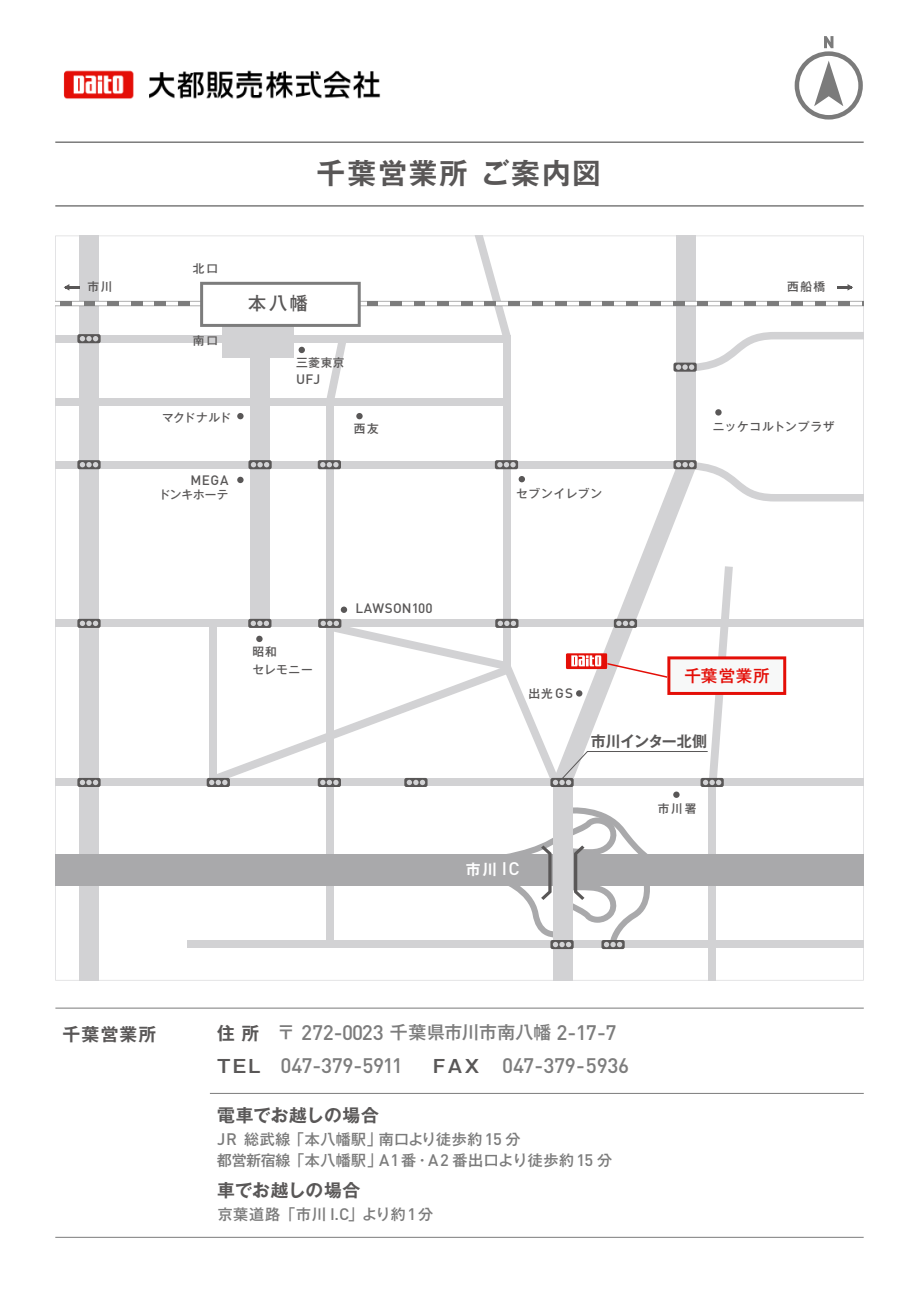
<style>
.page{position:relative;width:919px;height:1289px;background:#fff}
.page>*{position:absolute;margin:0;border:0;box-sizing:border-box;transform-origin:0 0}
.t1{font:700 28.65px "Gothic MB101 Pr 5 De";letter-spacing:.06em;color:#595757}
.t2{font:500 20.7px/32.7px "DIN";letter-spacing:-.02em;color:#7c7c7c}
.t3{font:500 18px "Gothic MB101 Pr 5";color:#595757}
.t4{font:700 17.85px "Gothic MB101 Pr 5 De";letter-spacing:.02em;color:#595757}
.t5{font:700 17.85px "Gothic MB101 Pr 5 De";color:#595757}
.t6{font:700 17.85px "Gothic MB101 Pr 5 De";letter-spacing:.04em;color:#595757}
.t7{font:500 16.5px "Gothic MB101 Pr 5";letter-spacing:.04em;color:#e40e07}
.t8{font:500 15px/21px "Gothic MB101 Pr 5";letter-spacing:.02em;color:#7b7b7b}
.t9{font:700 15px "Gothic MB101 Pr 5 De";letter-spacing:-.02em;color:#595757}
.t10{font:700 14.85px "Gothic MB101 Pr 5 De";color:#fff}
.t11{font:500 13.5px "DIN";letter-spacing:.02em;color:#595757}
.t12{font:500 11.7px/18px "Gothic MB101 Pr 5";letter-spacing:.06em;color:#595757}
.s1{font-family:"DIN";font-size:13.5px}
.s2{font-family:"DIN";font-weight:500;font-size:18px}
.s3{font-family:"Gothic MB101 Pr 5 De";font-weight:700;font-size:17.85px;color:#595757}
.s4{font-family:"Gothic MB101 Pr 5";font-size:17.85px}
.s5{font-family:"DIN";font-size:16.5px}
</style>
<div class="page">
<img style="left:63px;top:70px;width:318px;height:29px">
<div style="left:794px;top:51px;width:68px;height:69px;border:4px solid #7b7b7b;border-radius:50%"></div>
<svg style="left:814px;top:61px;width:29px;height:45px"></svg>
<hr style="left:55px;top:141px;width:808px;height:2px;background:#7b7b7b">
<hr style="left:55px;top:205px;width:808px;height:2px;background:#7b7b7b">
<hr style="left:55px;top:1007px;width:808px;height:1px;background:#7b7b7b">
<hr style="left:55px;top:1236px;width:808px;height:1px;background:#7b7b7b">
<hr style="left:210px;top:1092px;width:653px;height:1px;background:#7b7b7b">
<svg style="left:824px;top:36px;width:9px;height:12px"></svg>
<div style="left:707px;top:783px;width:8px;height:197px;background:#d2d2d4"></div>
<div style="left:325px;top:400px;width:8px;height:545px;background:#d2d2d4"></div>
<div style="left:79px;top:235px;width:20px;height:745px;background:#d2d2d4"></div>
<div style="left:675px;top:235px;width:20px;height:234px;background:#d2d2d4"></div>
<div style="left:250px;top:338px;width:20px;height:285px;background:#d2d2d4"></div>
<div style="left:55px;top:854px;width:808px;height:32px;background:#a9a9ab"></div>
<div style="left:55px;top:778px;width:808px;height:8px;background:#d2d2d4"></div>
<div style="left:55px;top:619px;width:808px;height:8px;background:#d2d2d4"></div>
<div style="left:55px;top:461px;width:624px;height:8px;background:#d2d2d4"></div>
<div style="left:188px;top:940px;width:675px;height:8px;background:#d2d2d4"></div>
<div style="left:502px;top:337px;width:8px;height:335px;background:#d2d2d4"></div>
<svg style="left:77px;top:460px;width:24px;height:9px"></svg>
<svg style="left:77px;top:619px;width:24px;height:9px"></svg>
<svg style="left:77px;top:778px;width:24px;height:9px"></svg>
<div style="left:553px;top:780px;width:19px;height:200px;background:#d2d2d4"></div>
<svg style="left:55px;top:235px;width:808px;height:184px"></svg>
<svg style="left:207px;top:460px;width:656px;height:489px"></svg>
<img style="left:566px;top:653px;width:41px;height:16px">
<p class="t12" style="left:193px;top:259px;width:27px">北口</p>
<h1 class="t1" style="left:316px;top:149px;width:285px">千葉営業所 ご案内図</h1>
<p class="t12" style="left:88px;top:277px;width:26px">市川</p>
<p class="t12" style="left:787px;top:277px;width:40px">西船橋</p>
<p class="t12" style="left:193px;top:330px;width:27px">南口</p>
<p class="t12" style="left:162px;top:407px;width:70px">マクドナルド</p>
<p class="t11" style="left:190px;top:472px;width:39px">MEGA</p>
<p class="t12" style="left:158px;top:484px;width:72px">ドンキホーテ</p>
<p class="t3" style="left:248px;top:288px;width:61px">本八幡</p>
<p class="t12" style="left:296px;top:353px;width:50px">三菱東京</p>
<p class="t11" style="left:296px;top:370px;width:26px">UFJ</p>
<p class="t12" style="left:354px;top:419px;width:27px">西友</p>
<p class="t12" style="left:516px;top:483px;width:87px">セブンイレブン</p>
<p class="t12" style="left:712px;top:417px;width:123px">ニッケコルトンプラザ</p>
<p class="t12" style="left:252px;top:641px;width:62px">昭和<br>セレモニー</p>
<p class="t11" style="left:355px;top:599px;width:79px">LAWSON100</p>
<p class="t12" style="left:528px;top:683px;width:46px">出光<span class="s1">GS</span></p>
<p class="t7" style="left:684px;top:662px;width:87px">千葉営業所</p>
<p class="t9" style="left:590px;top:729px;width:118px">市川インター北側</p>
<p class="t10" style="left:466px;top:856px;width:56px">市川 <span class="s2">IC</span></p>
<p class="t12" style="left:658px;top:798px;width:40px">市川署</p>
<p class="t6" style="left:63px;top:1019px;width:95px">千葉営業所</p>
<h2 class="t2" style="left:217px;top:1015px;width:401px"><span class="s3">住所</span> <span class="s4">〒</span> 272-0023 <span class="s4">千葉県市川市南八幡</span> 2-17-7<br><span class="s3">TEL</span> 047-379-5911</h2>
<h2 class="t2" style="left:433px;top:1048px;width:197px"><span class="s3">F A X</span> 047-379-5936</h2>
<p class="t4" style="left:217px;top:1100px;width:163px">電車でお越しの場合</p>
<p class="t8" style="left:217px;top:1127px;width:396px"><span class="s5">JR</span> 総武線「本八幡駅」南口より徒歩約<span class="s5">15</span> 分<br>都営新宿線「本八幡駅」<span class="s5">A1</span>番・<span class="s5">A2</span> 番出口より徒歩約<span class="s5">15</span> 分</p>
<p class="t5" style="left:217px;top:1175px;width:145px">車でお越しの場合</p>
<p class="t8" style="left:218px;top:1202px;width:217px">京葉道路「市川 <span class="s5">I.C</span>」より約<span class="s5">1</span>分</p>
</div>
